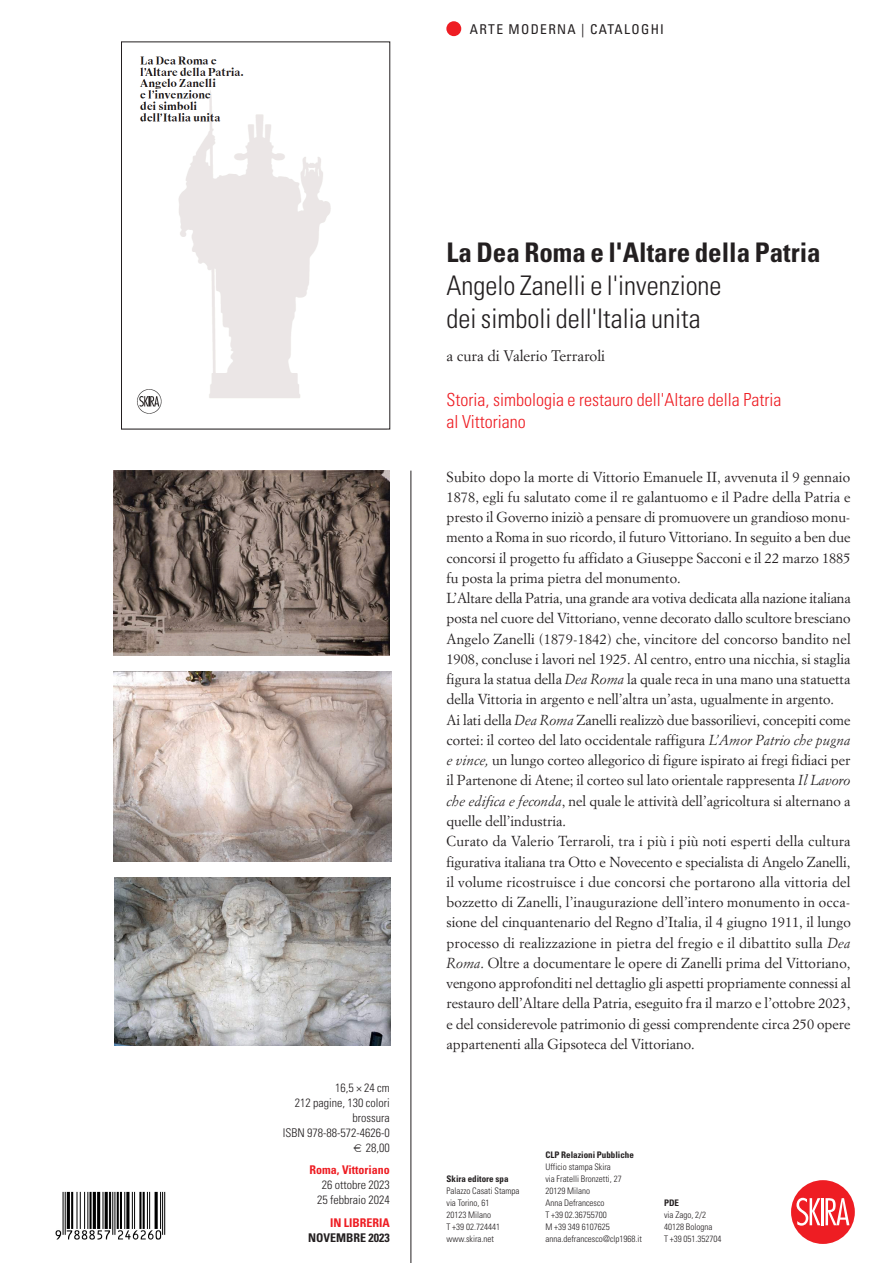
<style>
.page{position:relative;width:893px;height:1263px;background:#fff}
.page>*{position:absolute;margin:0;border:0;box-sizing:border-box;transform-origin:0 0}
.SOTTOTITOLO{font:300 condensed 27px "Univers";color:#231f20}
.TITOLO{font:700 condensed 27px "Univers";color:#231f20}
.STRILLO{font:300 condensed 18px "Univers";color:#ee1d23}
.A_CURA_DI{font:15px "Simoncini Garamond";color:#231f20}
.t1{font:14.25px/20.2px "Simoncini Garamond";color:#231f20;text-align:justify}
.TESTATINA_COLLANA{font:condensed 13.5px "Univers";letter-spacing:.1em;color:#231f20}
.DATI_TECNICI{font:300 condensed 12px "Univers";color:#231f20}
.MOSTRA_DATE{font:700 condensed 12px "Univers";color:#ee1d23}
.DATI_TECNICI-2{font:700 condensed 12px "Univers";color:#231f20}
.INFO_SKIRA_PDE{font:300 condensed 9px "Univers";color:#231f20}
.INFO_SKIRA_PDE-2{font:700 condensed 9px "Univers";color:#231f20}
.s1{font-style:italic}
</style>
<div class="page">
<div style="left:446px;top:21px;width:15px;height:15px;background:#ee1d23;border-radius:50%"></div>
<div style="left:791px;top:1180px;width:64px;height:64px;background:#ee1d23;border-radius:50%"></div>
<svg style="left:796px;top:1198px;width:53px;height:27px"></svg>
<hr style="left:411px;top:471px;width:1px;height:792px;background:#231f20">
<img style="left:55px;top:1191px;width:111px;height:49px">
<img style="left:137px;top:56px;width:194px;height:358px">
<img style="left:113px;top:471px;width:277px;height:184px">
<img style="left:113px;top:672px;width:279px;height:189px">
<img style="left:114px;top:878px;width:276px;height:167px">
<p class="TESTATINA_COLLANA" style="left:470px;top:21px;width:196px">ARTE MODERNA | CATALOGHI</p>
<p class="DATI_TECNICI" style="left:335px;top:1080px;width:56px">16,5 × 24 cm</p>
<p class="DATI_TECNICI" style="left:295px;top:1095px;width:97px">212 pagine, 130 colori</p>
<p class="DATI_TECNICI" style="left:352px;top:1110px;width:39px">brossura</p>
<p class="DATI_TECNICI" style="left:283px;top:1125px;width:109px">ISBN 978-88-572-4626-0</p>
<p class="DATI_TECNICI" style="left:366px;top:1140px;width:25px">28,00</p>
<p class="MOSTRA_DATE" style="left:310px;top:1162px;width:82px">Roma, Vittoriano</p>
<p class="DATI_TECNICI" style="left:322px;top:1178px;width:70px">26 ottobre 2023</p>
<p class="DATI_TECNICI" style="left:317px;top:1193px;width:74px">25 febbraio 2024</p>
<p class="MOSTRA_DATE" style="left:330px;top:1215px;width:61px">IN LIBRERIA</p>
<p class="DATI_TECNICI-2" style="left:308px;top:1230px;width:83px">NOVEMBRE 2023</p>
<p class="TITOLO" style="left:446px;top:235px;width:376px">La Dea Roma e l'Altare della Patria</p>
<p class="SOTTOTITOLO" style="left:446px;top:269px;width:277px">Angelo Zanelli e l'invenzione</p>
<p class="SOTTOTITOLO" style="left:446px;top:302px;width:256px">dei simboli dell'Italia unita</p>
<p class="A_CURA_DI" style="left:446px;top:346px;width:160px">a cura di Valerio Terraroli</p>
<p class="STRILLO" style="left:446px;top:388px;width:336px">Storia, simbologia e restauro dell'Altare della Patria</p>
<p class="STRILLO" style="left:446px;top:411px;width:81px">al Vittoriano</p>
<p class="t1" style="left:446px;top:466px;width:405px">Subito dopo la morte di Vittorio Emanuele II, avvenuta il 9 gennaio 1878, egli fu salutato come il re galantuomo e il Padre della Patria e presto il Governo iniziò a pensare di promuovere un grandioso monu&shy;mento a Roma in suo ricordo, il futuro Vittoriano. In seguito a ben due concorsi il progetto fu affidato a Giuseppe Sacconi e il 22 marzo 1885 fu posta la prima pietra del monumento.</p>
<p class="t1" style="left:446px;top:588px;width:406px">L’Altare della Patria, una grande ara votiva dedicata alla nazione italiana posta nel cuore del Vittoriano, venne decorato dallo scultore bresciano Angelo Zanelli (1879-1842) che, vincitore del concorso bandito nel 1908, concluse i lavori nel 1925. Al centro, entro una nicchia, si staglia figura la statua della <span class="s1">Dea Roma</span> la quale reca in una mano una statuetta della Vittoria in argento e nell’altra un’asta, ugualmente in argento.</p>
<p class="t1" style="left:446px;top:709px;width:406px">Ai lati della <span class="s1">Dea Roma</span> Zanelli realizzò due bassorilievi, concepiti come cortei: il corteo del lato occidentale raffigura <span class="s1">L’Amor Patrio che pugna e vince,</span> un lungo corteo allegorico di figure ispirato ai fregi fidiaci per il Partenone di Atene; il corteo sul lato orientale rappresenta <span class="s1">Il Lavoro che edifica e feconda</span>, nel quale le attività dell’agricoltura si alternano a quelle dell’industria.</p>
<p class="t1" style="left:446px;top:831px;width:406px">Curato da Valerio Terraroli, tra i più i più noti esperti della cultura figurativa italiana tra Otto e Novecento e specialista di Angelo Zanelli, il volume ricostruisce i due concorsi che portarono alla vittoria del bozzetto di Zanelli, l’inaugurazione dell’intero monumento in occa&shy;sione del cinquantenario del Regno d’Italia, il 4 giugno 1911, il lungo processo di realizzazione in pietra del fregio e il dibattito sulla <span class="s1">Dea Roma</span>. Oltre a documentare le opere di Zanelli prima del Vittoriano, vengono approfonditi nel dettaglio gli aspetti propriamente connessi al restauro dell’Altare della Patria, eseguito fra il marzo e l’ottobre 2023, e del considerevole patrimonio di gessi comprendente circa 250 opere appartenenti alla Gipsoteca del Vittoriano.</p>
<p class="INFO_SKIRA_PDE-2" style="left:446px;top:1173px;width:64px">Skira editore spa</p>
<p class="INFO_SKIRA_PDE" style="left:446px;top:1185px;width:75px">Palazzo Casati Stampa</p>
<p class="INFO_SKIRA_PDE" style="left:446px;top:1197px;width:44px">via Torino, 61</p>
<p class="INFO_SKIRA_PDE" style="left:446px;top:1209px;width:46px">20123 Milano</p>
<p class="INFO_SKIRA_PDE" style="left:446px;top:1221px;width:55px">T +39 02.724441</p>
<p class="INFO_SKIRA_PDE" style="left:446px;top:1233px;width:49px">www.skira.net</p>
<p class="INFO_SKIRA_PDE-2" style="left:545px;top:1149px;width:90px">CLP Relazioni Pubbliche</p>
<p class="INFO_SKIRA_PDE" style="left:545px;top:1161px;width:67px">Ufficio stampa Skira</p>
<p class="INFO_SKIRA_PDE" style="left:545px;top:1173px;width:78px">via Fratelli Bronzetti, 27</p>
<p class="INFO_SKIRA_PDE" style="left:545px;top:1185px;width:46px">20129 Milano</p>
<p class="INFO_SKIRA_PDE" style="left:545px;top:1197px;width:61px">Anna Defrancesco</p>
<p class="INFO_SKIRA_PDE" style="left:545px;top:1209px;width:63px">T +39 02.36755700</p>
<p class="INFO_SKIRA_PDE" style="left:545px;top:1221px;width:66px">M +39 349 6107625</p>
<p class="INFO_SKIRA_PDE" style="left:545px;top:1233px;width:98px">anna.defrancesco@clp1968.it</p>
<p class="INFO_SKIRA_PDE-2" style="left:664px;top:1197px;width:17px">PDE</p>
<p class="INFO_SKIRA_PDE" style="left:664px;top:1209px;width:44px">via Zago, 2/2</p>
<p class="INFO_SKIRA_PDE" style="left:664px;top:1221px;width:50px">40128 Bologna</p>
<p class="INFO_SKIRA_PDE" style="left:664px;top:1233px;width:59px">T +39 051.352704</p>
</div>
